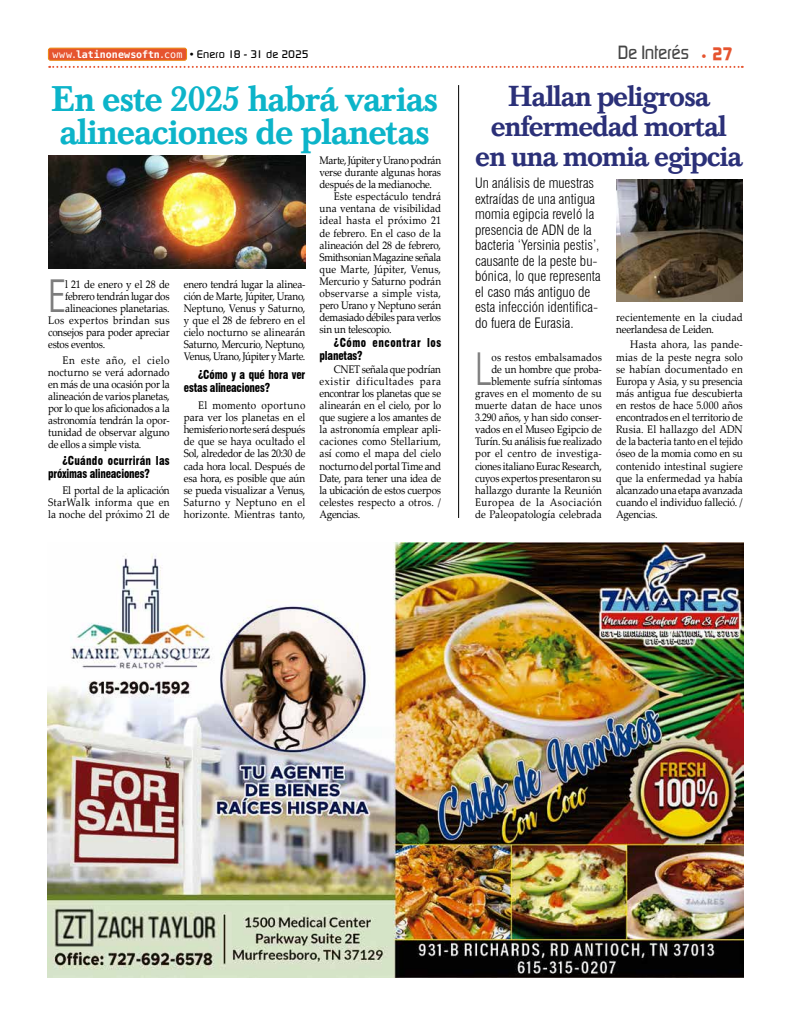
<style>
.page{position:relative;width:791px;height:1021px;background:#fff}
.page>*{position:absolute;margin:0;border:0;box-sizing:border-box;transform-origin:0 0}
.t1{font:300 condensed 43.5px "Swiss 721 BT";color:#7d7d7d;scale:.9 1}
.t2{font:500 37px/33px "Baskerville T";letter-spacing:-.03em;color:#0cb4c9}
.t3{font:500 30px/30px "Baskerville T";letter-spacing:-.04em;color:#2b3078;text-align:center}
.t4{font:500 19px "Continuum";letter-spacing:-.015em;color:#464646;scale:.9 1}
.t5{font:300 condensed 14px/15.5px "Swiss 721 BT";color:#000}
.t6{font:900 condensed 12px/13.2px "Swiss 721 BT";letter-spacing:-.015em;color:#000;scale:.9 1}
.t7{font:900 condensed 12px/13.2px "Swiss 721 BT";letter-spacing:.045em;color:#000;scale:.9 1}
.t8{font:11px/12.1px "Palatino Linotype";letter-spacing:-.01em;color:#000;text-align:justify;scale:.9 1}
.t9{font:11px "Palatino Linotype";letter-spacing:.015em;color:#000;scale:.9 1}
.t10{font:11px "Palatino Linotype";letter-spacing:.02em;color:#000;scale:.9 1}
.t11{font:500 11px "Continuum";color:#000}
.t12{font:11px "Palatino Linotype";letter-spacing:-.035em;color:#000;scale:.9 1}
.t13{font:11px "Palatino Linotype";letter-spacing:-.04em;color:#000;scale:.9 1}
.t14{font:11px "Palatino Linotype";letter-spacing:-.03em;color:#000;scale:.9 1}
.t15{font:11px "Palatino Linotype";letter-spacing:.03em;color:#000;scale:.9 1}
.t16{font:11px "Palatino Linotype";letter-spacing:.01em;color:#000;scale:.9 1}
.s1{font-family:"Bitstream Vera Sans Mono";font-weight:400;font-size:10px;color:#fff}
.s2{font-family:"Bitstream Vera Sans Mono";font-weight:700;font-size:10px;color:#fff}
.s3{font-weight:700;font-size:11px;color:#e6542f}
.s4{font-weight:700;font-size:18px;color:#e6542f}
</style>
<div class="page">
<div style="left:48px;top:48px;width:139px;height:12px;background:#e6542f;border-radius:2px"></div>
<div style="left:48px;top:48px;width:139px;height:12px;border:1px solid #eb880e;border-radius:2px"></div>
<svg style="left:49px;top:66px;width:694px;height:2px"></svg>
<hr style="left:458px;top:85px;width:1px;height:433px;background:#000">
<img style="left:48px;top:155px;width:257px;height:113px">
<img style="left:616px;top:179px;width:127px;height:122px">
<img style="left:48px;top:542px;width:695px;height:435px">
<p class="t11" style="left:52px;top:47px;width:258px"><span class="s1">www.</span><span class="s2">latinonewsoftn</span><span class="s1">.com</span> • Enero 18 - 31 de 2025</p>
<h3 class="t4" style="left:618px;top:40px;width:130px">De Interés <span class="s3">•</span> <span class="s4">27</span></h3>
<h2 class="t2" style="left:51px;top:83px;width:389px">En este 2025 habrá varias alineaciones de planetas</h2>
<h3 class="t3" style="left:475px;top:81px;width:269px">Hallan peligrosa enfermedad mortal en una momia egipcia</h3>
<p class="t13" style="left:320px;top:152px;width:137px">Marte, Júpiter y Urano podrán</p>
<p class="t8" style="left:320px;top:165px;width:137px">verse durante algunas horas</p>
<p class="t8" style="left:320px;top:177px;width:126px">después de la medianoche.</p>
<p class="t16" style="left:334px;top:189px;width:121px">Este espectáculo tendrá</p>
<p class="t9" style="left:320px;top:201px;width:137px">una ventana de visibilidad</p>
<p class="t10" style="left:320px;top:213px;width:137px">ideal hasta el próximo 21</p>
<p class="t8" style="left:320px;top:226px;width:137px">de febrero. En el caso de la</p>
<p class="t8" style="left:320px;top:238px;width:137px">alineación del 28 de febrero,</p>
<p class="t14" style="left:320px;top:249px;width:137px">Smithsonian Magazine señala</p>
<p class="t9" style="left:320px;top:261px;width:137px">que Marte, Júpiter, Venus,</p>
<p class="t8" style="left:320px;top:275px;width:137px">Mercurio y Saturno podrán</p>
<p class="t10" style="left:320px;top:285px;width:137px">observarse a simple vista,</p>
<p class="t8" style="left:320px;top:299px;width:137px">pero Urano y Neptuno serán</p>
<p class="t12" style="left:320px;top:310px;width:137px">demasiado débiles para verlos</p>
<p class="t8" style="left:320px;top:323px;width:81px">sin un telescopio.</p>
<p class="t7" style="left:320px;top:336px;width:137px;text-indent:14px">¿Cómo encontrar los planetas?</p>
<p class="t8" style="left:320px;top:362px;width:137px;text-indent:14px">CNET señala que podrían existir dificultades para encontrar los planetas que se alinearán en el cielo, por lo que sugiere a los amantes de la astronomía emplear apli&shy;caciones como Stellarium, así como el mapa del cielo nocturno del portal Time and Date, para tener una idea de la ubicación de estos cuerpos celestes respecto a otros. / Agencias.</p>
<p class="t5" style="left:475px;top:175px;width:127px">Un análisis de muestras extraídas de una antigua momia egipcia reveló la presencia de ADN de la bacteria ‘Yersinia pestis’, causante de la peste bu&shy;bónica, lo que representa el caso más antiguo de esta infección identifica&shy;do fuera de Eurasia.</p>
<h1 class="t1" style="left:475px;top:343px;width:20px">L</h1>
<h1 class="t1" style="left:48px;top:270px;width:21px">E</h1>
<p class="t8" style="left:65px;top:277px;width:118px">l 21 de enero y el 28 de</p>
<p class="t8" style="left:184px;top:277px;width:137px">enero tendrá lugar la alinea&shy;ción de Marte, Júpiter, Urano, Neptuno, Venus y Saturno, y que el 28 de febrero en el cielo nocturno se alinearán Saturno, Mercurio, Neptuno, Venus, Urano, Júpiter y Marte.</p>
<p class="t6" style="left:184px;top:367px;width:136px;text-indent:14px">¿Cómo y a qué hora ver estas alineaciones?</p>
<p class="t8" style="left:184px;top:399px;width:137px;text-indent:14px">El momento oportuno para ver los planetas en el hemisferio norte será después de que se haya ocultado el Sol, alrededor de las 20:30 de cada hora local. Después de esa hora, es posible que aún se pueda visualizar a Venus, Saturno y Neptuno en el horizonte. Mientras tanto,</p>
<p class="t8" style="left:65px;top:289px;width:118px">febrero tendrán lugar dos</p>
<p class="t8" style="left:65px;top:301px;width:118px">alineaciones planetarias.</p>
<p class="t15" style="left:48px;top:312px;width:137px">Los expertos brindan sus</p>
<p class="t8" style="left:48px;top:326px;width:137px">consejos para poder apreciar</p>
<p class="t8" style="left:48px;top:338px;width:65px">estos eventos.</p>
<p class="t8" style="left:48px;top:353px;width:137px;text-indent:14px">En este año, el cielo nocturno se verá adornado en más de una ocasión por la alineación de varios planetas, por lo que los aficionados a la astronomía tendrán la opor&shy;tunidad de observar alguno de ellos a simple vista.</p>
<p class="t6" style="left:48px;top:454px;width:137px;text-indent:14px">¿Cuándo ocurrirán las próximas alineaciones?</p>
<p class="t8" style="left:48px;top:483px;width:137px;text-indent:14px">El portal de la aplicación StarWalk informa que en la noche del próximo 21 de</p>
<p class="t8" style="left:616px;top:311px;width:142px">recientemente en la ciudad neerlandesa de Leiden.</p>
<p class="t8" style="left:616px;top:338px;width:142px;text-indent:14px">Hasta ahora, las pande&shy;mias de la peste negra solo se habían documentado en Europa y Asia, y su presencia más antigua fue descubierta en restos de hace 5.000 años encontrados en el territorio de Rusia. El hallazgo del ADN de la bacteria tanto en el tejido óseo de la momia como en su contenido intestinal sugiere que la enfermedad ya había alcanzado una etapa avanzada cuando el individuo falleció. / Agencias.</p>
<p class="t8" style="left:475px;top:350px;width:142px;text-align:right">os restos embalsamados<br>de un hombre que proba&shy;blemente sufría síntomas graves en el momento de su muerte datan de hace unos<br>3.290 años, y han sido conser&shy;vados en el Museo Egipcio de<br>Turín. Su análisis fue realizado por el centro de investiga&shy;ciones italiano Eurac Research, cuyos expertos presentaron su hallazgo durante la Reunión<br>Europea de la Asociación de Paleopatología celebrada</p>
</div>
